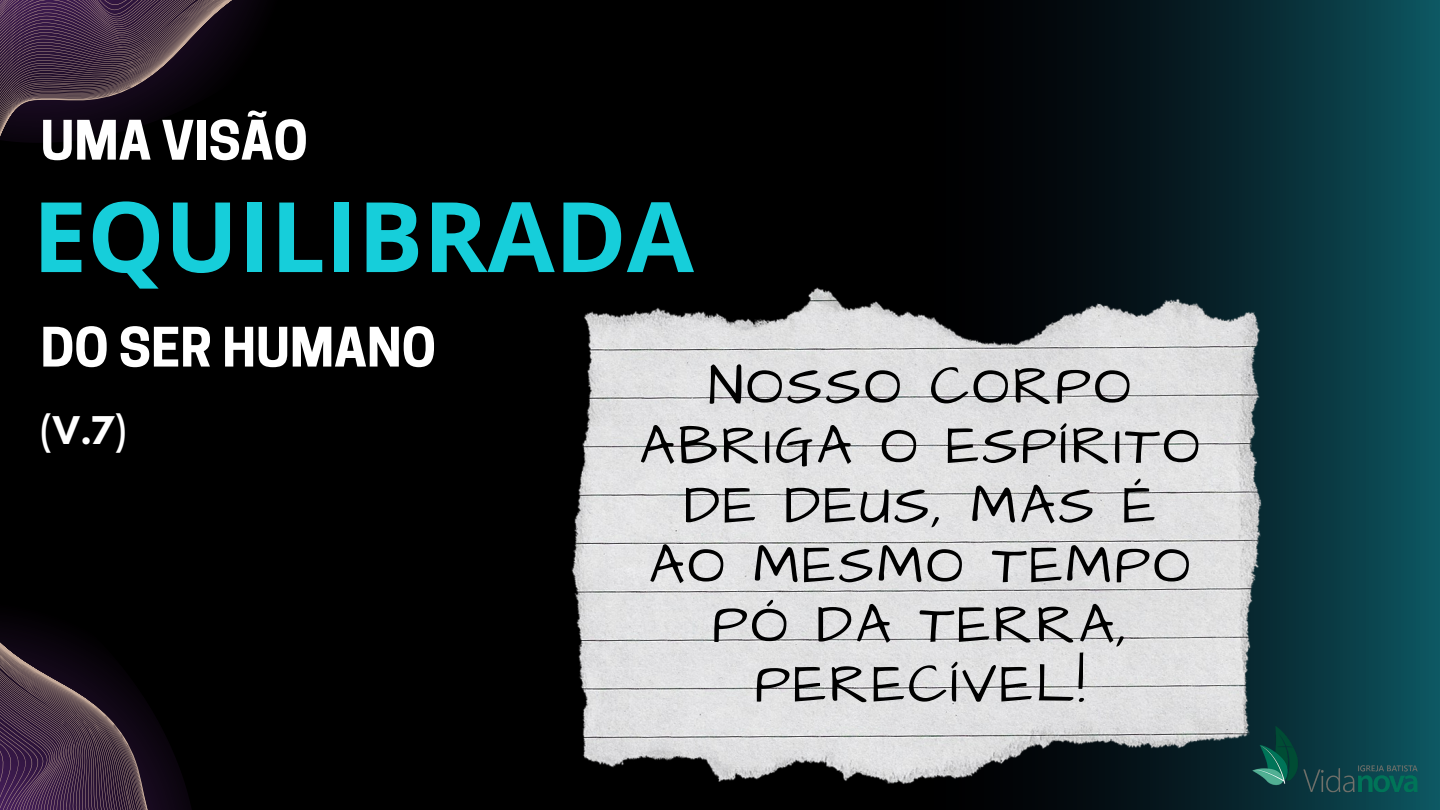
<style>
.page{position:relative;width:1440px;height:810px;background:#000}
.page>*{position:absolute;margin:0;border:0;box-sizing:border-box;transform-origin:0 0}
.t1{font:700 97.4px "Open Sans";color:#16ceda}
.t2{font:55.8px/59.6px "Architects Daughter";letter-spacing:.055em;color:#000;text-align:center}
.t3{font:700 51px "Cooper Hewitt";color:#fff}
.t4{font:700 41px "Glacial Indifference";color:#fff}
</style>
<div class="page">
<div style="left:920px;top:0;width:520px;height:810px;background:linear-gradient(to right,#000,#0d4d58)"></div>
<svg style="left:0;top:0;width:256px;height:143px"></svg>
<svg style="left:0;top:625px;width:191px;height:185px"></svg>
<img style="left:1241px;top:717px;width:199px;height:93px">
<img style="left:571px;top:287px;width:692px;height:498px">
<p class="t3" style="left:41px;top:121px;width:269px">UMA VISÃO</p>
<h1 class="t1" style="left:33px;top:168px;width:663px">EQUILIBRADA</h1>
<p class="t3" style="left:41px;top:328px;width:397px">DO SER HUMANO</p>
<p class="t4" style="left:41px;top:405px;width:87px">(V.7)</p>
<p class="t2" style="left:639px;top:357px;width:562px">NOSSO CORPO<br>ABRIGA O ESPÍRITO<br>DE DEUS, MAS É<br>AO MESMO TEMPO<br>PÓ DA TERRA,<br>PERECÍVEL!</p>
</div>
